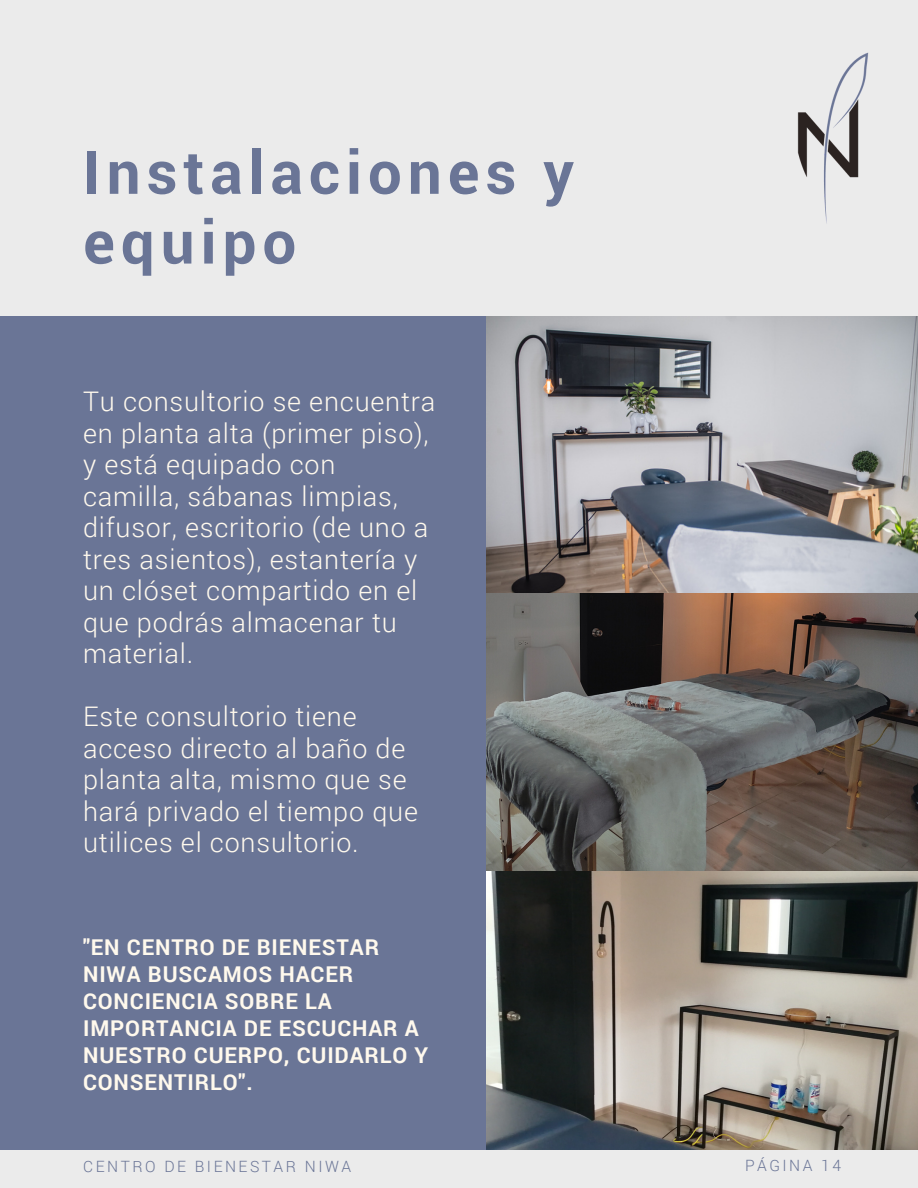
<style>
.page{position:relative;width:918px;height:1188px;background:#ebebeb}
.page>*{position:absolute;margin:0;border:0;box-sizing:border-box;transform-origin:0 0}
.t1{font:700 60px/69.8px "Roboto";letter-spacing:.1em;color:#6a7596}
.t2{font:300 27px/31.5px "Roboto";letter-spacing:.03em;color:#fff9ed}
.t3{font:700 21.75px/27px "Roboto";letter-spacing:.04em;color:#fff9ed}
.t4{font:300 15.6px "Roboto";letter-spacing:.16em;color:#6a7596}
</style>
<div class="page">
<div style="left:0;top:316px;width:487px;height:872px;background:#6a7596"></div>
<img style="left:486px;top:316px;width:432px;height:834px">
<div style="left:0;top:1150px;width:918px;height:38px;background:#ebebeb"></div>
<img style="left:797px;top:52px;width:71px;height:171px">
<p class="t1" style="left:83px;top:136px;width:492px">Instalaciones y equipo</p>
<p class="t2" style="left:83px;top:385px;width:354px">Tu consultorio se encuentra en planta alta (primer piso), y está equipado con camilla, sábanas limpias, difusor, escritorio (de uno a tres asientos), estantería y un clóset compartido en el que podrás almacenar tu material.</p>
<p class="t2" style="left:83px;top:700px;width:336px">Este consultorio tiene acceso directo al baño de planta alta, mismo que se hará privado el tiempo que utilices el consultorio.</p>
<p class="t3" style="left:83px;top:933px;width:347px">"EN CENTRO DE BIENESTAR<br>NIWA BUSCAMOS HACER<br>CONCIENCIA SOBRE LA<br>IMPORTANCIA DE ESCUCHAR A<br>NUESTRO CUERPO, CUIDARLO Y<br>CONSENTIRLO".</p>
<p class="t4" style="left:83px;top:1155px;width:269px">CENTRO DE BIENESTAR NIWA</p>
<p class="t4" style="left:745px;top:1155px;width:97px">PÁGINA 14</p>
</div>
